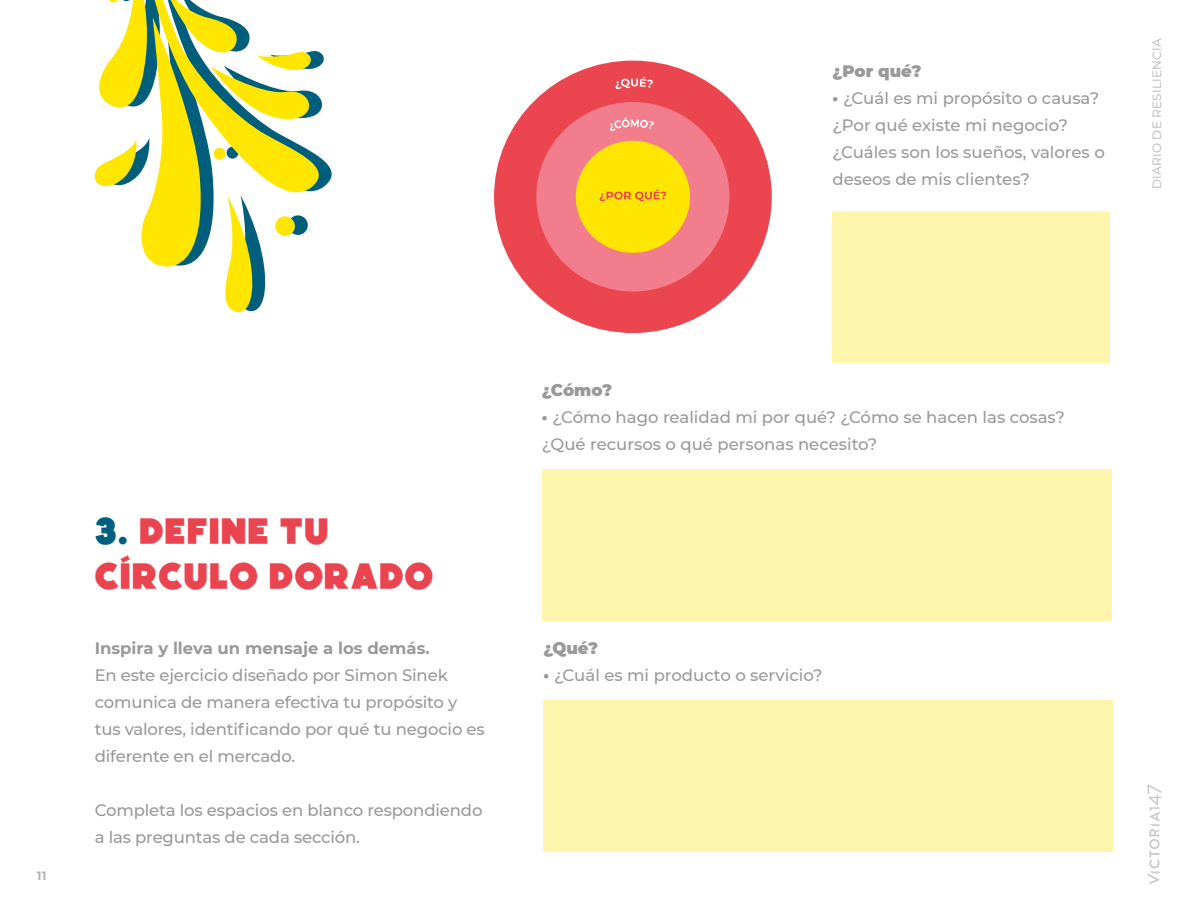
<style>
.page{position:relative;width:1188px;height:918px;background:#fff}
.page>*{position:absolute;margin:0;border:0;box-sizing:border-box;transform-origin:0 0}
.t1{font:37.5px/45px "Boldfinger";letter-spacing:.03em;color:#ea4450}
.t2{font:500 16.5px/27px "Montserrat";letter-spacing:-.01em;color:#999}
.t3{font:700 16.5px "Montserrat";color:#999}
.t4{font:12px "Montserrat";letter-spacing:.02em;color:#b3b3b3}
.t5{font:700 12px "Montserrat";color:#b3b3b3}
.s1{font-weight:900}
.s2{color:#005f7e}
</style>
<div class="page">
<svg style="left:1147px;top:785px;width:15px;height:99px"></svg>
<div style="left:833px;top:211px;width:277px;height:151px;background:#fff6ae"></div>
<div style="left:542px;top:469px;width:569px;height:151px;background:#fff6ae"></div>
<svg style="left:94px;top:0;width:238px;height:313px"></svg>
<div style="left:494px;top:61px;width:278px;height:272px;background:#eb454f;border-radius:50%"></div>
<div style="left:536px;top:102px;width:194px;height:190px;background:#f27d8c;border-radius:50%"></div>
<div style="left:576px;top:141px;width:114px;height:112px;background:#ffe600;border-radius:50%"></div>
<svg style="left:600px;top:190px;width:66px;height:11px"></svg>
<svg style="left:616px;top:77px;width:37px;height:12px"></svg>
<svg style="left:610px;top:117px;width:44px;height:14px"></svg>
<div style="left:543px;top:700px;width:570px;height:152px;background:#fff6ae"></div>
<p class="t2" style="left:832px;top:57px;width:274px"><span class="s1">¿Por qué?<br>·</span> ¿Cuál es mi propósito o causa? ¿Por qué existe mi negocio? ¿Cuáles son los sueños, valores o deseos de mis clientes?</p>
<p class="t4" style="left:1149px;top:189px;width:152px;rotate:-90deg">DIARIO DE RESILIENCIA</p>
<p class="t5" style="left:37px;top:867px;width:11px">11</p>
<h1 class="t1" style="left:95px;top:508px;width:340px"><span class="s2">3.</span> DEFINE TU<br>CÍRCULO DORADO</h1>
<p class="t3" style="left:95px;top:636px;width:337px">Inspira y lleva un mensaje a los demás.</p>
<p class="t2" style="left:95px;top:661px;width:392px">En este ejercicio diseñado por Simon Sinek comunica de manera efectiva tu propósito y tus valores, identificando por qué tu negocio es diferente en el mercado.</p>
<p class="t2" style="left:95px;top:796px;width:389px">Completa los espacios en blanco respondiendo a las preguntas de cada sección.</p>
<p class="t2" style="left:542px;top:376px;width:525px"><span class="s1">¿Cómo?<br>·</span> ¿Cómo hago realidad mi por qué? ¿Cómo se hacen las cosas? ¿Qué recursos o qué personas necesito?</p>
<p class="t2" style="left:543px;top:634px;width:281px"><span class="s1">¿Qué?<br>·</span> ¿Cuál es mi producto o servicio?</p>
</div>
